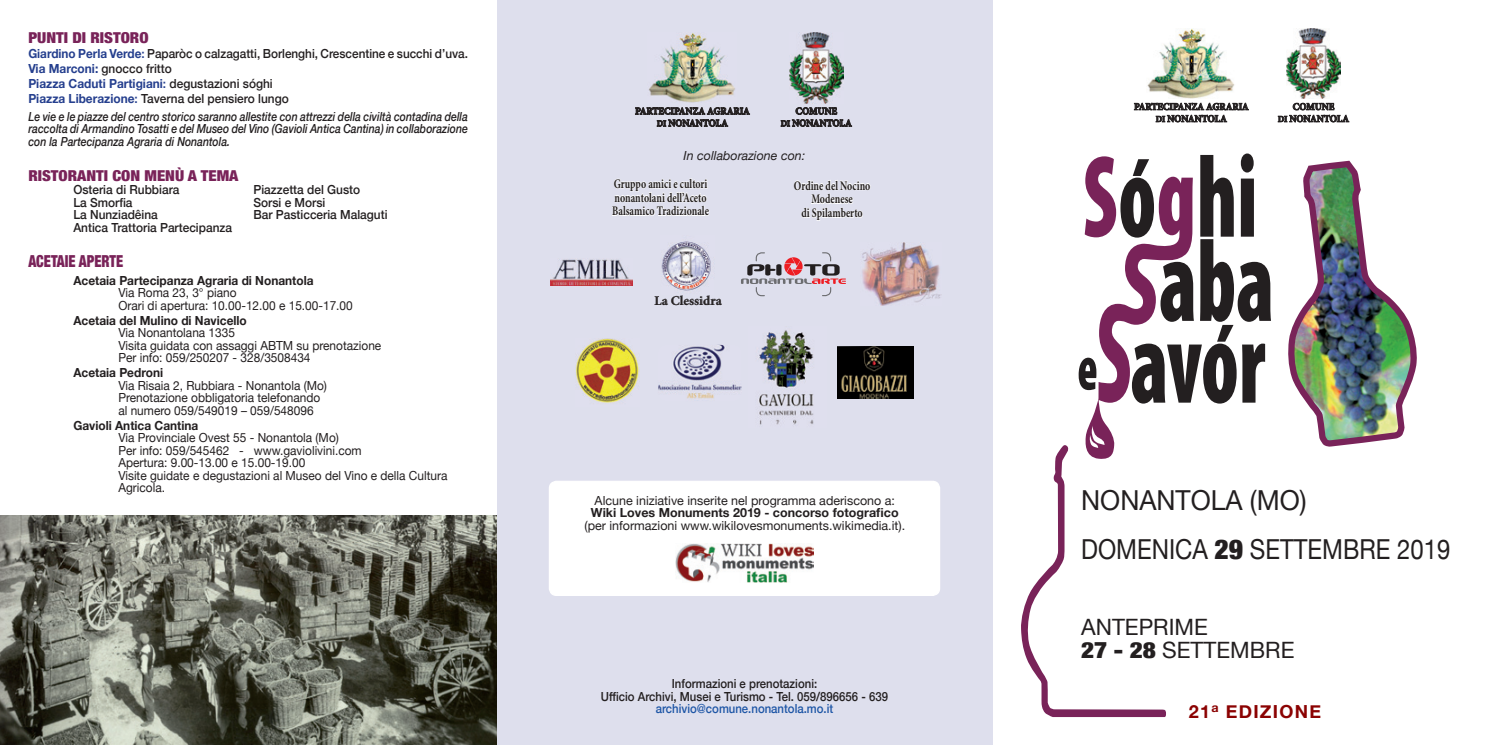
<style>
.page{position:relative;width:1489px;height:745px;background:#fff}
.page>*{position:absolute;margin:0;border:0;box-sizing:border-box;transform-origin:0 0}
.t1{font:900 condensed 118px/165.8px "Myriad Pro";color:#231f20;text-align:center;scale:.71 1}
.t2{font:27.5px/48.8px "Helvetica Neue";color:#231f20;scale:.96 1}
.t3{font:22.5px/22.5px "Helvetica Neue";color:#231f20}
.t4{font:700 18px "Helvetica Neue";letter-spacing:.07em;color:#8b0202}
.t5{font:900 condensed 16.5px "Helvetica Neue";color:#792359;scale:.86 1}
.t6{font:900 condensed 15px "Helvetica Neue";color:#792359;scale:1.1 1}
.t7{font:700 13.25px "Minion Pro";letter-spacing:.005em;color:#231f20}
.t8{font:700 13.12px/13.8px "Minion Pro";color:#231f20;scale:.75 1}
.t9{font:12.5px/12.5px "Helvetica Neue";color:#231f20;scale:.95 1}
.t10{font:italic 500 12.5px/12.5px "Helvetica Neue";color:#231f20;text-align:justify;scale:.84 1}
.t11{font:500 12.5px/15px "Helvetica Neue";color:#231f20;scale:.94 1}
.t12{font:500 12.5px "Helvetica Neue";color:#231f20;scale:.95 1}
.t13{font:12.5px "Helvetica Neue";color:#231f20}
.t14{font:700 12.5px "Helvetica Neue";color:#231f20;scale:.95 1}
.t15{font:500 12.5px/12.5px "Helvetica Neue";color:#231f20;text-align:center;scale:.91 1}
.t16{font:700 12.5px "Helvetica Neue";color:#231f20}
.t17{font:500 12.5px "Helvetica Neue";color:#1e56a6;scale:.91 1}
.t18{font:italic 12.5px "Helvetica Neue";color:#231f20}
.t19{font:700 10px/12px "Minion Pro";color:#231f20;text-align:center;scale:.95 1}
.s1{font-weight:700;color:#253f8e}
.s2{color:#253f8e}
.s3{font-size:8.75px}
.s4{color:#792359}
.s5{font-weight:900;font-stretch:condensed}
</style>
<div class="page">
<img style="left:0;top:515px;width:496px;height:229px">
<div style="left:497px;top:0;width:495px;height:744px;background:#dedfed"></div>
<div style="left:549px;top:481px;width:390px;height:114px;background:#fff;border-radius:7px"></div>
<div style="left:548px;top:480px;width:392px;height:115px;border:1px solid #fff;border-radius:7px"></div>
<img style="left:1147px;top:29px;width:88px;height:69px">
<svg style="left:1133px;top:102px;width:115px;height:20px"></svg>
<img style="left:1286px;top:28px;width:54px;height:53px">
<svg style="left:1277px;top:81px;width:72px;height:42px"></svg>
<svg style="left:612px;top:178px;width:97px;height:38px"></svg>
<svg style="left:794px;top:180px;width:76px;height:40px"></svg>
<img style="left:747px;top:547px;width:67px;height:36px">
<img style="left:675px;top:543px;width:138px;height:39px">
<img style="left:661px;top:241px;width:50px;height:50px">
<svg style="left:654px;top:295px;width:68px;height:10px"></svg>
<img style="left:675px;top:295px;width:34px;height:1px">
<img style="left:550px;top:259px;width:82px;height:27px">
<img style="left:837px;top:346px;width:76px;height:52px">
<img style="left:575px;top:339px;width:64px;height:64px">
<img style="left:649px;top:33px;width:86px;height:70px">
<img style="left:790px;top:33px;width:52px;height:31px">
<svg style="left:635px;top:107px;width:115px;height:20px"></svg>
<img style="left:780px;top:64px;width:72px;height:63px">
<svg style="left:658px;top:344px;width:84px;height:55px"></svg>
<img style="left:758px;top:330px;width:56px;height:95px">
<img style="left:862px;top:242px;width:79px;height:63px">
<svg style="left:1217px;top:325px;width:16px;height:16px"></svg>
<svg style="left:741px;top:252px;width:105px;height:44px"></svg>
<svg style="left:1021px;top:159px;width:171px;height:557px"></svg>
<img style="left:1288px;top:160px;width:129px;height:287px">
<p class="t6" style="left:28px;top:25px;width:111px">PUNTI DI RISTORO</p>
<p class="t11" style="left:28px;top:45px;width:469px"><span class="s1">Giardino Perla Verde</span><span class="s2">:</span> Paparòc o calzagatti, Borlenghi, Crescentine e succhi d’uva.<br><span class="s1">Via Marconi:</span> gnocco fritto<br><span class="s1">Piazza Caduti Partigiani</span><span class="s2">:</span> degustazioni sóghi<br><span class="s1">Piazza Liberazione</span><span class="s2">:</span> Taverna del pensiero lungo</p>
<p class="t10" style="left:28px;top:109px;width:525px">Le vie e le piazze del centro storico saranno allestite con attrezzi della civiltà contadina della raccolta di Armandino Tosatti e del Museo del Vino (Gavioli Antica Cantina) in collaborazione con la Partecipanza Agraria di Nonantola.</p>
<p class="t6" style="left:28px;top:163px;width:192px">RISTORANTI CON MENÙ A TEMA</p>
<p class="t12" style="left:73px;top:180px;width:113px">Osteria di Rubbiara</p>
<p class="t12" style="left:253px;top:180px;width:114px">Piazzetta del Gusto</p>
<p class="t12" style="left:73px;top:192px;width:64px">La Smorfia</p>
<p class="t12" style="left:253px;top:192px;width:77px">Sorsi e Morsi</p>
<p class="t12" style="left:73px;top:205px;width:90px">La Nunziadêina</p>
<p class="t12" style="left:253px;top:205px;width:143px">Bar Pasticceria Malaguti</p>
<p class="t12" style="left:73px;top:217px;width:168px">Antica Trattoria Partecipanza</p>
<h3 class="t5" style="left:28px;top:247px;width:112px">ACETAIE APERTE</h3>
<p class="t14" style="left:73px;top:270px;width:254px">Acetaia Partecipanza Agraria di Nonantola</p>
<p class="t9" style="left:118px;top:287px;width:248px">Via Roma 23, 3° piano<br>Orari di apertura: 10.00-12.00 e 15.00-17.00</p>
<p class="t14" style="left:73px;top:310px;width:184px">Acetaia del Mulino di Navicello</p>
<p class="t9" style="left:118px;top:327px;width:278px">Via Nonantolana 1335<br>Visita guidata con assaggi ABTM su prenotazione<br>Per info: 059/250207 - 328/3508434</p>
<p class="t14" style="left:73px;top:362px;width:96px">Acetaia Pedroni</p>
<p class="t9" style="left:118px;top:379px;width:221px">Via Risaia 2, Rubbiara - Nonantola (Mo)<br>Prenotazione obbligatoria telefonando al numero 059/549019 – 059/548096</p>
<p class="t14" style="left:73px;top:415px;width:133px">Gavioli Antica Cantina</p>
<p class="t9" style="left:118px;top:432px;width:348px">Via Provinciale Ovest 55 - Nonantola (Mo)<br>Per info: 059/545462 - www.gaviolivini.com<br>Apertura: 9.00-13.00 e 15.00-19.00<br>Visite guidate e degustazioni al Museo del Vino e della Cultura Agricola.</p>
<p class="t19" style="left:635px;top:105px;width:122px">PARTECIPANZA AGRARIA<br><span class="s3">DI</span> NONANTOLA</p>
<p class="t19" style="left:780px;top:105px;width:76px">COMUNE<br><span class="s3">DI</span> NONANTOLA</p>
<p class="t18" style="left:683px;top:146px;width:123px">In collaborazione con:</p>
<p class="t8" style="left:612px;top:176px;width:131px">Gruppo amici e cultori nonantolani dell’Aceto<br>Balsamico Tradizionale</p>
<p class="t8" style="left:793px;top:178px;width:103px;text-align:center">Ordine del Nocino<br>Modenese<br>di Spilamberto</p>
<p class="t7" style="left:654px;top:291px;width:69px">La Clessidra</p>
<p class="t13" style="left:594px;top:491px;width:302px">Alcune iniziative inserite nel programma aderiscono a:</p>
<p class="t16" style="left:591px;top:503px;width:309px">Wiki Loves Monuments 2019 - concorso fotografico</p>
<p class="t13" style="left:584px;top:516px;width:322px">(per informazioni www.wikilovesmonuments.wikimedia.it).</p>
<p class="t15" style="left:601px;top:676px;width:317px">Informazioni e prenotazioni:<br>Ufficio Archivi, Musei e Turismo - Tel. 059/896656 - 639</p>
<p class="t17" style="left:655px;top:698px;width:197px">archivio@comune.nonantola.mo.it</p>
<p class="t19" style="left:1133px;top:100px;width:122px">PARTECIPANZA AGRARIA<br><span class="s3">DI</span> NONANTOLA</p>
<p class="t19" style="left:1277px;top:100px;width:76px">COMUNE<br><span class="s3">DI</span> NONANTOLA</p>
<h1 class="t1" style="left:1082px;top:111px;width:258px"><span class="s4">S</span>o hi avor</h1>
<h1 class="t1" style="left:1159px;top:195px;width:163px">aba</h1>
<h2 class="t2" style="left:1081px;top:477px;width:386px">NONANTOLA (MO)<br>DOMENICA <span class="s5">29</span> SETTEMBRE 2019</h2>
<h3 class="t3" style="left:1081px;top:616px;width:215px">ANTEPRIME<br><span class="s5">27 - 28</span> SETTEMBRE</h3>
<h3 class="t4" style="left:1188px;top:697px;width:133px">21<sup>a</sup> EDIZIONE</h3>
</div>
